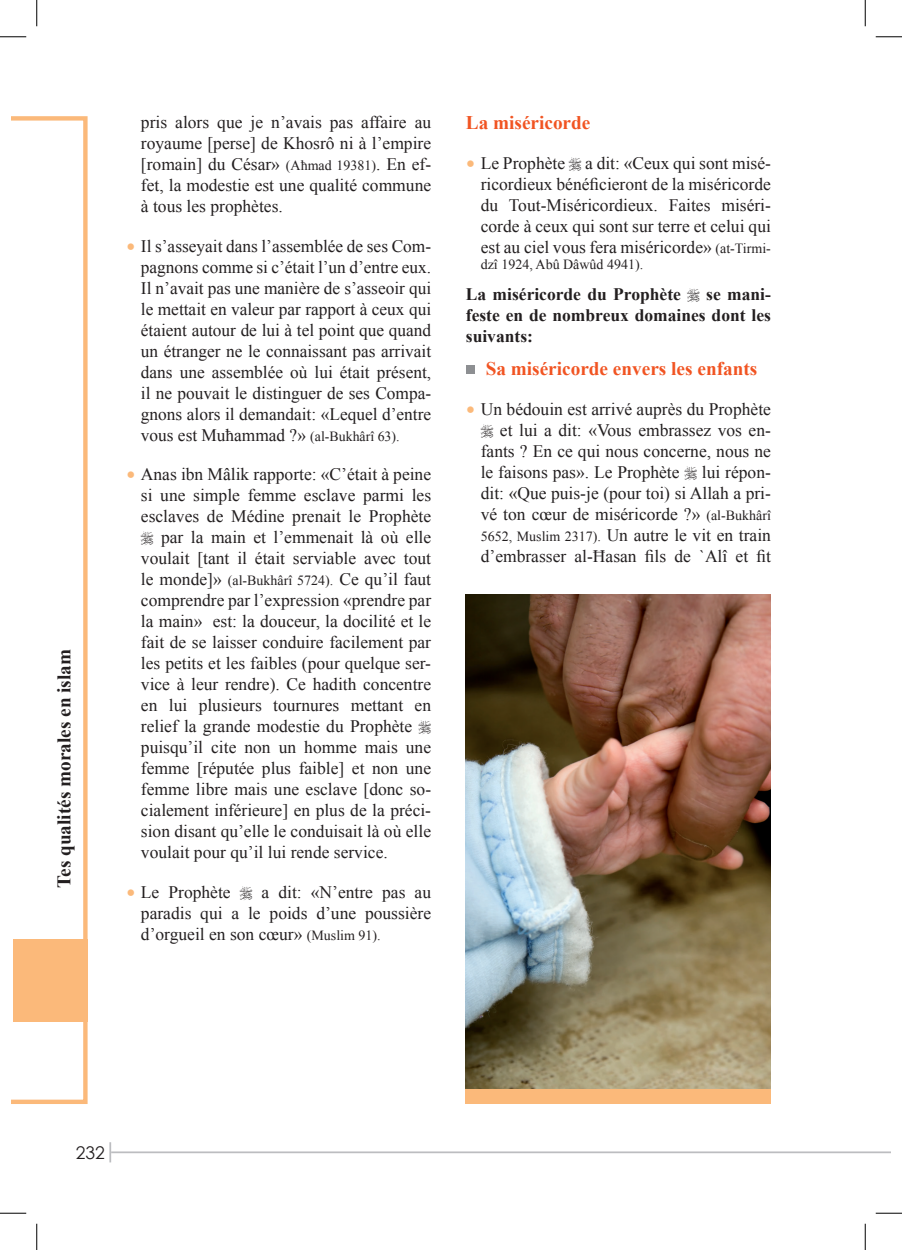
<style>
.page{position:relative;width:902px;height:1250px;background:#fff}
.page>*{position:absolute;margin:0;border:0;box-sizing:border-box;transform-origin:0 0}
.t1{font:700 19.25px "Times New Roman";color:#f15422}
.t2{font:700 19.25px "Times New Roman";color:#231f20}
.t3{font:17.5px/21px "Times New Roman";color:#231f20;text-align:justify}
.t4{font:700 17.5px/21px "Times New Roman";color:#231f20;text-align:justify}
.t5{font:17.5px "Century Gothic";color:#231f20}
.t6{font:14px "Times New Roman";color:#231f20}
.s1{font-size:14px}
.s2{font-family:"Minion Pro";font-size:24.5px;color:#fbb97a}
</style>
<div class="page">
<svg style="left:12px;top:116px;width:76px;height:987px"></svg>
<hr style="left:109px;top:1141px;width:2px;height:21px;background:#bcbdc0">
<hr style="left:111px;top:1151px;width:779px;height:1px;background:#bcbdc0">
<img style="left:466px;top:594px;width:305px;height:494px">
<div style="left:466px;top:1088px;width:305px;height:15px;background:#fbb97a"></div>
<div style="left:466px;top:365px;width:9px;height:9px;background:#8d8f92"></div>
<svg style="left:0;top:36px;width:26px;height:1px"></svg>
<svg style="left:876px;top:36px;width:26px;height:1px"></svg>
<svg style="left:0;top:1212px;width:26px;height:1px"></svg>
<svg style="left:876px;top:1212px;width:26px;height:1px"></svg>
<svg style="left:36px;top:0;width:1px;height:26px"></svg>
<svg style="left:36px;top:1223px;width:1px;height:26px"></svg>
<svg style="left:865px;top:0;width:1px;height:26px"></svg>
<svg style="left:865px;top:1223px;width:1px;height:26px"></svg>
<p class="t2" style="left:51px;top:888px;width:240px;rotate:-90deg">Tes qualités morales en islam</p>
<p class="t3" style="left:141px;top:112px;width:292px">pris alors que je n’avais pas affaire au royaume [perse] de Khosrô ni à l’empire [romain] du César» <span class="s1">(Aħmad 19381)</span>. En ef&shy;fet, la modestie est une qualité commune à tous les prophètes.</p>
<p class="t3" style="left:141px;top:235px;width:292px;text-indent:-15px"><span class="s2">•</span> Il s’asseyait dans l’assemblée de ses Com&shy;pagnons comme si c’était l’un d’entre eux.<br>Il n’avait pas une manière de s’asseoir qui le mettait en valeur par rapport à ceux qui étaient autour de lui à tel point que quand un étranger ne le connaissant pas arrivait dans une assemblée où lui était présent, il ne pouvait le distinguer de ses Compa&shy;gnons alors il demandait: «Lequel d’entre vous est Muħammad ?» <span class="s1">(al-Bukhârî 63).</span></p>
<p class="t3" style="left:126px;top:463px;width:307px"><span class="s2">•</span> Anas ibn Mâlik rapporte: «C’était à peine</p>
<p class="t3" style="left:141px;top:484px;width:292px">si une simple femme esclave parmi les</p>
<p class="t3" style="left:141px;top:505px;width:292px">esclaves de Médine prenait le Prophète</p>
<p class="t3" style="left:161px;top:526px;width:272px">par la main et l’emmenait là où elle</p>
<p class="t3" style="left:141px;top:547px;width:292px">voulait [tant il était serviable avec tout</p>
<p class="t3" style="left:141px;top:568px;width:292px">le monde]» <span class="s1">(al-Bukhârî 5724).</span> Ce qu’il faut</p>
<p class="t3" style="left:141px;top:589px;width:292px">comprendre par l’expression «prendre par</p>
<p class="t3" style="left:141px;top:610px;width:292px">la main» est: la douceur, la docilité et le</p>
<p class="t3" style="left:141px;top:631px;width:292px">fait de se laisser conduire facilement par</p>
<p class="t3" style="left:141px;top:652px;width:292px">les petits et les faibles (pour quelque ser-</p>
<p class="t3" style="left:141px;top:673px;width:292px">vice à leur rendre). Ce hadith concentre</p>
<p class="t3" style="left:141px;top:694px;width:292px">en lui plusieurs tournures mettant en</p>
<p class="t3" style="left:141px;top:715px;width:273px">relief la grande modestie du Prophète</p>
<p class="t3" style="left:141px;top:736px;width:292px">puisqu’il cite non un homme mais une</p>
<p class="t3" style="left:141px;top:757px;width:292px">femme [réputée plus faible] et non une</p>
<p class="t3" style="left:141px;top:778px;width:292px">femme libre mais une esclave [donc so-</p>
<p class="t3" style="left:141px;top:799px;width:292px">cialement inférieure] en plus de la préci-</p>
<p class="t3" style="left:141px;top:820px;width:292px">sion disant qu’elle le conduisait là où elle</p>
<p class="t3" style="left:141px;top:841px;width:248px">voulait pour qu’il lui rende service.</p>
<p class="t3" style="left:126px;top:881px;width:106px"><span class="s2">•</span> Le Prophète</p>
<p class="t3" style="left:141px;top:881px;width:292px;text-indent:121px">a dit: «N’entre pas au paradis qui a le poids d’une poussière d’orgueil en son cœur» <span class="s1">(Muslim 91).</span></p>
<p class="t1" style="left:466px;top:109px;width:126px">La miséricorde</p>
<p class="t3" style="left:481px;top:152px;width:292px;text-indent:-15px"><span class="s2">•</span> Le Prophète a dit: «Ceux qui sont misé&shy;ricordieux bénéficieront de la miséricorde du Tout-Miséricordieux. Faites miséri&shy;corde à ceux qui sont sur terre et celui qui est au ciel vous fera miséricorde» <span class="s1">(at-Tirmi-</span></p>
<p class="t6" style="left:481px;top:255px;width:164px">dzî 1924, Abû Dâwûd 4941).</p>
<p class="t4" style="left:466px;top:283px;width:217px">La miséricorde du Prophète</p>
<p class="t4" style="left:466px;top:283px;width:307px;text-indent:240px">se mani&shy;feste en de nombreux domaines dont les suivants:</p>
<p class="t1" style="left:486px;top:355px;width:273px">Sa miséricorde envers les enfants</p>
<p class="t3" style="left:466px;top:398px;width:307px"><span class="s2">•</span> Un bédouin est arrivé auprès du Prophète</p>
<p class="t3" style="left:500px;top:419px;width:273px">et lui a dit: «Vous embrassez vos en-</p>
<p class="t3" style="left:481px;top:440px;width:292px">fants ? En ce qui nous concerne, nous ne</p>
<p class="t3" style="left:481px;top:461px;width:200px">le faisons pas». Le Prophète</p>
<p class="t3" style="left:481px;top:461px;width:292px;text-indent:221px">lui répon&shy;dit: «Que puis-je (pour toi) si Allah a pri&shy;vé ton cœur de miséricorde ?» <span class="s1">(al-Bukhârî 5652, Muslim 2317).</span> Un autre le vit en train d’embrasser al-Ħasan fils de `Alî et fit</p>
<p class="t5" style="left:76px;top:1139px;width:31px">232</p>
</div>
